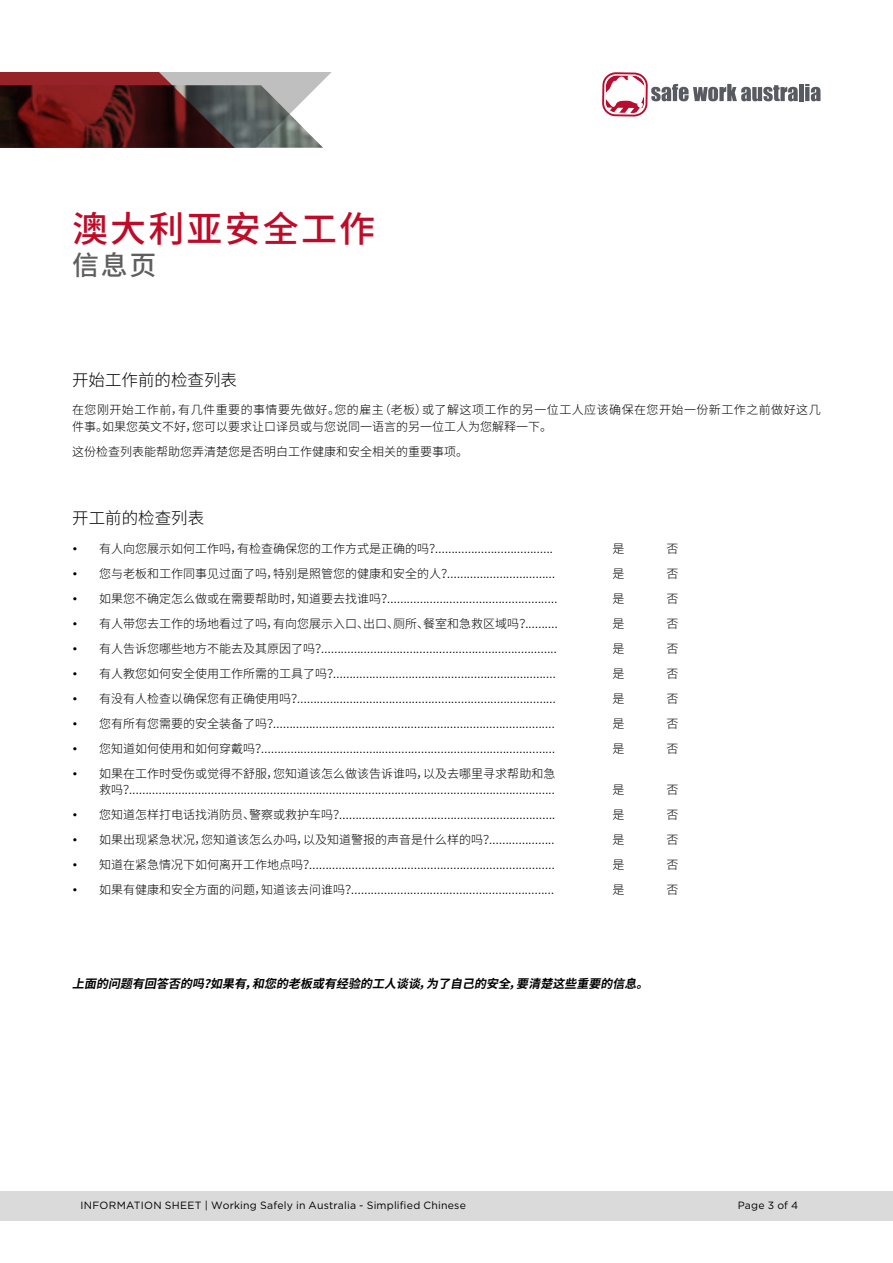
<style>
.page{position:relative;width:893px;height:1263px;background:#fff}
.page>*{position:absolute;margin:0;border:0;box-sizing:border-box;transform-origin:0 0}
.t1{font:500 36px "Source Han Sans SC";letter-spacing:.06em;color:#c10a27}
.t2{font:500 27px "Source Han Sans SC";color:#5f5e5e}
.t3{font:300 16.5px "Source Han Sans SC";color:#000}
.t4{font:12px/16.5px "Gotham";color:#000;text-align:right}
.t5{font:300 12px "Source Han Sans SC";color:#000}
.t6{font:300 12px/16.5px "Source Han Sans SC";letter-spacing:.04em;color:#000}
.t7{font:italic 700 12px "Source Han Sans SC";color:#000}
.t8{font:10.5px "Gotham";letter-spacing:.02em;color:#000}
.s1{font-family:"Source Han Sans SC";font-weight:300}
.s2{font-family:"Gotham";font-weight:400}
</style>
<div class="page">
<svg style="left:0;top:72px;width:332px;height:13px;background:#ab7274"></svg>
<img style="left:0;top:85px;width:323px;height:63px">
<div style="left:602px;top:72px;width:46px;height:45px;border:2px solid #b80d2f;border-radius:13px"></div>
<svg style="left:651px;top:84px;width:147px;height:17px"></svg>
<div style="left:799px;top:84px;width:5px;height:17px;background:#575a60"></div>
<svg style="left:805px;top:84px;width:15px;height:17px"></svg>
<svg style="left:605px;top:75px;width:40px;height:38px"></svg>
<div style="left:1px;top:1191px;width:892px;height:29px;background:#dadada"></div>
<h1 class="t1" style="left:72px;top:209px;width:305px">澳大利亚安全工作</h1>
<h2 class="t2" style="left:72px;top:250px;width:86px">信息页</h2>
<h3 class="t3" style="left:72px;top:370px;width:167px">开始工作前的检查列表</h3>
<p class="t6" style="left:72px;top:402px;width:750px">在您刚开始工作前，有几件重要的事情要先做好。您的雇主（老板）或了解这项工作的另一位工人应该确保在您开始一份新工作之前做好这几件事。如果您英文不好，您可以要求让口译员或与您说同一语言的另一位工人为您解释一下。</p>
<p class="t5" style="left:72px;top:445px;width:398px">这份检查列表能帮助您弄清楚您是否明白工作健康和安全相关的重要事项。</p>
<h3 class="t3" style="left:72px;top:508px;width:133px">开工前的检查列表</h3>
<p class="t4" style="left:72px;top:540px;width:482px">• <span class="s1">有人向您展示如何工作吗，有检查确保您的工作方式是正确的吗？</span>....................................</p>
<p class="t5" style="left:612px;top:542px;width:13px">是</p>
<p class="t5" style="left:666px;top:542px;width:13px">否</p>
<p class="t4" style="left:72px;top:565px;width:484px">• <span class="s1">您与老板和工作同事见过面了吗，特别是照管您的健康和安全的人？</span>.................................</p>
<p class="t5" style="left:612px;top:567px;width:13px">是</p>
<p class="t5" style="left:666px;top:567px;width:13px">否</p>
<p class="t4" style="left:72px;top:590px;width:487px">• <span class="s1">如果您不确定怎么做或在需要帮助时，知道要去找谁吗？</span>....................................................</p>
<p class="t5" style="left:612px;top:592px;width:13px">是</p>
<p class="t5" style="left:666px;top:592px;width:13px">否</p>
<p class="t5" style="left:72px;top:617px;width:487px"><span class="s2">•</span> 有人带您去工作的场地看过了吗，有向您展示入口、出口、厕所、餐室和急救区域吗？<span class="s2">..........</span></p>
<p class="t5" style="left:612px;top:617px;width:13px">是</p>
<p class="t5" style="left:666px;top:617px;width:13px">否</p>
<p class="t4" style="left:72px;top:640px;width:486px">• <span class="s1">有人告诉您哪些地方不能去及其原因了吗？</span>........................................................................</p>
<p class="t5" style="left:612px;top:642px;width:13px">是</p>
<p class="t5" style="left:666px;top:642px;width:13px">否</p>
<p class="t4" style="left:72px;top:665px;width:485px">• <span class="s1">有人教您如何安全使用工作所需的工具了吗？</span>....................................................................</p>
<p class="t5" style="left:612px;top:667px;width:13px">是</p>
<p class="t5" style="left:666px;top:667px;width:13px">否</p>
<p class="t4" style="left:72px;top:690px;width:485px">• <span class="s1">有没有人检查以确保您有正确使用吗？</span>...............................................................................</p>
<p class="t5" style="left:612px;top:692px;width:13px">是</p>
<p class="t5" style="left:666px;top:692px;width:13px">否</p>
<p class="t4" style="left:72px;top:715px;width:484px">• <span class="s1">您有所有您需要的安全装备了吗？</span>......................................................................................</p>
<p class="t5" style="left:612px;top:717px;width:13px">是</p>
<p class="t5" style="left:666px;top:717px;width:13px">否</p>
<p class="t4" style="left:72px;top:740px;width:484px">• <span class="s1">您知道如何使用和如何穿戴吗？</span>..........................................................................................</p>
<p class="t5" style="left:612px;top:742px;width:13px">是</p>
<p class="t5" style="left:666px;top:742px;width:13px">否</p>
<p class="t4" style="left:72px;top:765px;width:484px">• <span class="s1">如果在工作时受伤或觉得不舒服，您知道该怎么做该告诉谁吗，以及去哪里寻求帮助和急救吗？</span>..................................................................................................................................</p>
<p class="t5" style="left:612px;top:783px;width:13px">是</p>
<p class="t5" style="left:666px;top:783px;width:13px">否</p>
<p class="t4" style="left:72px;top:806px;width:484px">• <span class="s1">您知道怎样打电话找消防员、警察或救护车吗？</span>..................................................................</p>
<p class="t5" style="left:612px;top:808px;width:13px">是</p>
<p class="t5" style="left:666px;top:808px;width:13px">否</p>
<p class="t5" style="left:72px;top:833px;width:484px"><span class="s2">•</span> 如果出现紧急状况，您知道该怎么办吗，以及知道警报的声音是什么样的吗？<span class="s2">....................</span></p>
<p class="t5" style="left:612px;top:833px;width:13px">是</p>
<p class="t5" style="left:666px;top:833px;width:13px">否</p>
<p class="t4" style="left:72px;top:856px;width:484px">• <span class="s1">知道在紧急情况下如何离开工作地点吗？</span>...........................................................................</p>
<p class="t5" style="left:612px;top:858px;width:13px">是</p>
<p class="t5" style="left:666px;top:858px;width:13px">否</p>
<p class="t4" style="left:72px;top:881px;width:483px">• <span class="s1">如果有健康和安全方面的问题，知道该去问谁吗？</span>..............................................................</p>
<p class="t5" style="left:612px;top:883px;width:13px">是</p>
<p class="t5" style="left:666px;top:883px;width:13px">否</p>
<p class="t7" style="left:72px;top:976px;width:584px">上面的问题有回答否的吗？如果有，和您的老板或有经验的工人谈谈，为了自己的安全，要清楚这些重要的信息。</p>
<p class="t8" style="left:81px;top:1199px;width:387px">INFORMATION SHEET | Working Safely in Australia - Simplified Chinese</p>
<p class="t8" style="left:738px;top:1199px;width:62px">Page 3 of 4</p>
</div>
